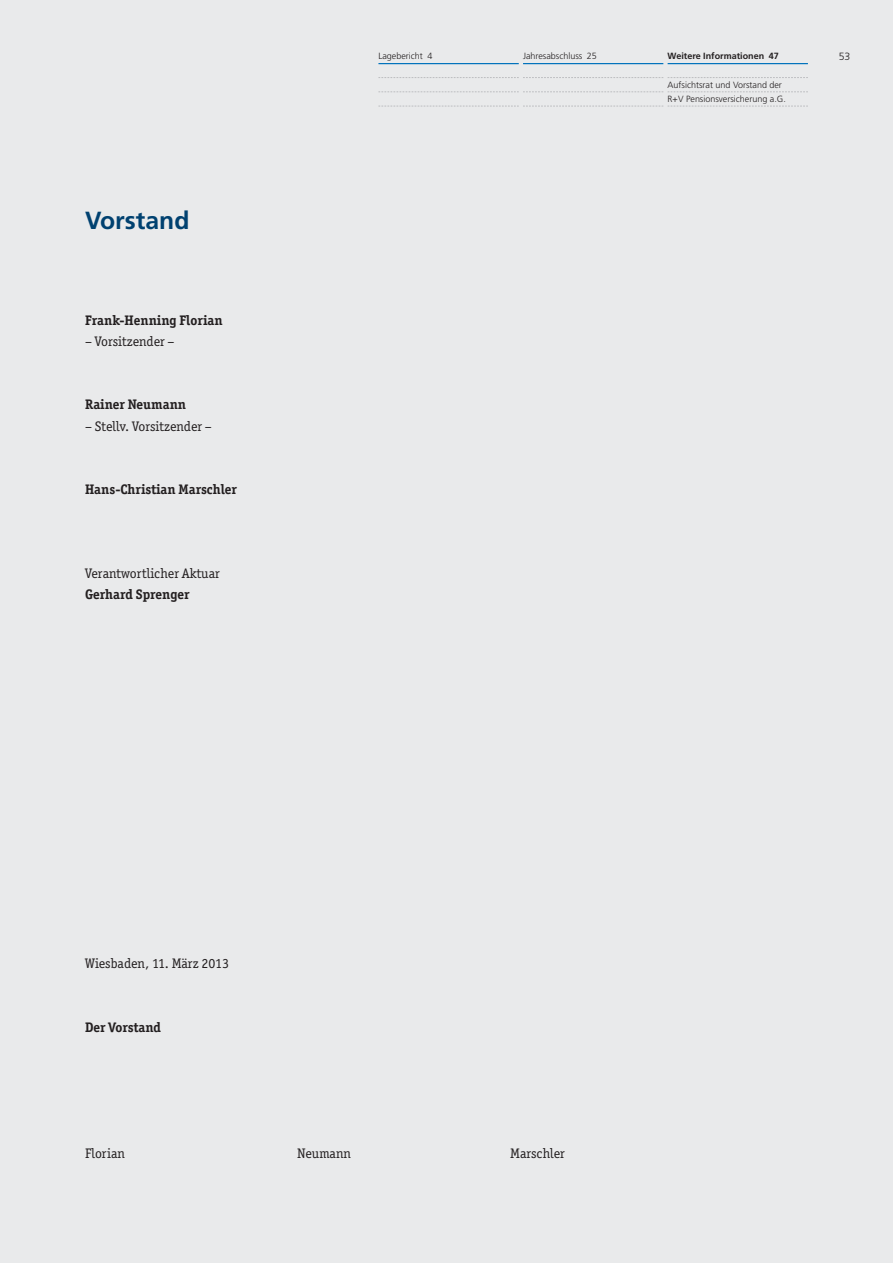
<style>
.page{position:relative;width:893px;height:1263px;background:#e9eaeb}
.page>*{position:absolute;margin:0;border:0;box-sizing:border-box;transform-origin:0 0}
.t1{font:700 24.75px "Frutiger LT";color:#004170}
.t2{font:13.8px "Officina Ser ITC";color:#231f20}
.t3{font:700 13.8px "Officina Ser ITC";color:#231f20}
.t4{font:300 10.5px "Frutiger LT";color:#231f20}
.t5{font:300 9px/14.2px "Frutiger LT";color:#231f20}
.t6{font:700 9px "Frutiger LT";color:#231f20}
</style>
<div class="page">
<hr style="left:378px;top:63px;width:141px;height:1px;background:#0072bc">
<hr style="left:523px;top:63px;width:140px;height:1px;background:#0072bc">
<hr style="left:668px;top:63px;width:140px;height:1px;background:#0072bc">
<svg style="left:378px;top:77px;width:430px;height:1px"></svg>
<svg style="left:379px;top:92px;width:429px;height:1px"></svg>
<svg style="left:378px;top:106px;width:430px;height:1px"></svg>
<h1 class="t1" style="left:85px;top:210px;width:106px">Vorstand</h1>
<p class="t3" style="left:85px;top:312px;width:139px">Frank-Henning Florian</p>
<p class="t2" style="left:85px;top:333px;width:91px">– Vorsitzender –</p>
<p class="t3" style="left:85px;top:397px;width:103px">Rainer Neumann</p>
<p class="t2" style="left:85px;top:418px;width:128px">– Stellv. Vorsitzender –</p>
<p class="t3" style="left:85px;top:481px;width:153px">Hans-Christian Marschler</p>
<p class="t2" style="left:85px;top:565px;width:136px">Verantwortlicher Aktuar</p>
<p class="t3" style="left:85px;top:586px;width:106px">Gerhard Sprenger</p>
<p class="t5" style="left:378px;top:50px;width:55px">Lagebericht 4</p>
<p class="t5" style="left:523px;top:50px;width:75px">Jahresabschluss 25</p>
<p class="t6" style="left:668px;top:53px;width:113px">Weitere Informationen 47</p>
<p class="t5" style="left:668px;top:78px;width:120px">Aufsichtsrat und Vorstand der<br>R+V Pensionsversicherung a.G.</p>
<p class="t4" style="left:839px;top:53px;width:13px">53</p>
<p class="t2" style="left:85px;top:956px;width:145px">Wiesbaden, 11. März 2013</p>
<p class="t3" style="left:85px;top:1019px;width:78px">Der Vorstand</p>
<p class="t2" style="left:85px;top:1145px;width:41px">Florian</p>
<p class="t2" style="left:298px;top:1145px;width:55px">Neumann</p>
<p class="t2" style="left:510px;top:1145px;width:56px">Marschler</p>
</div>
